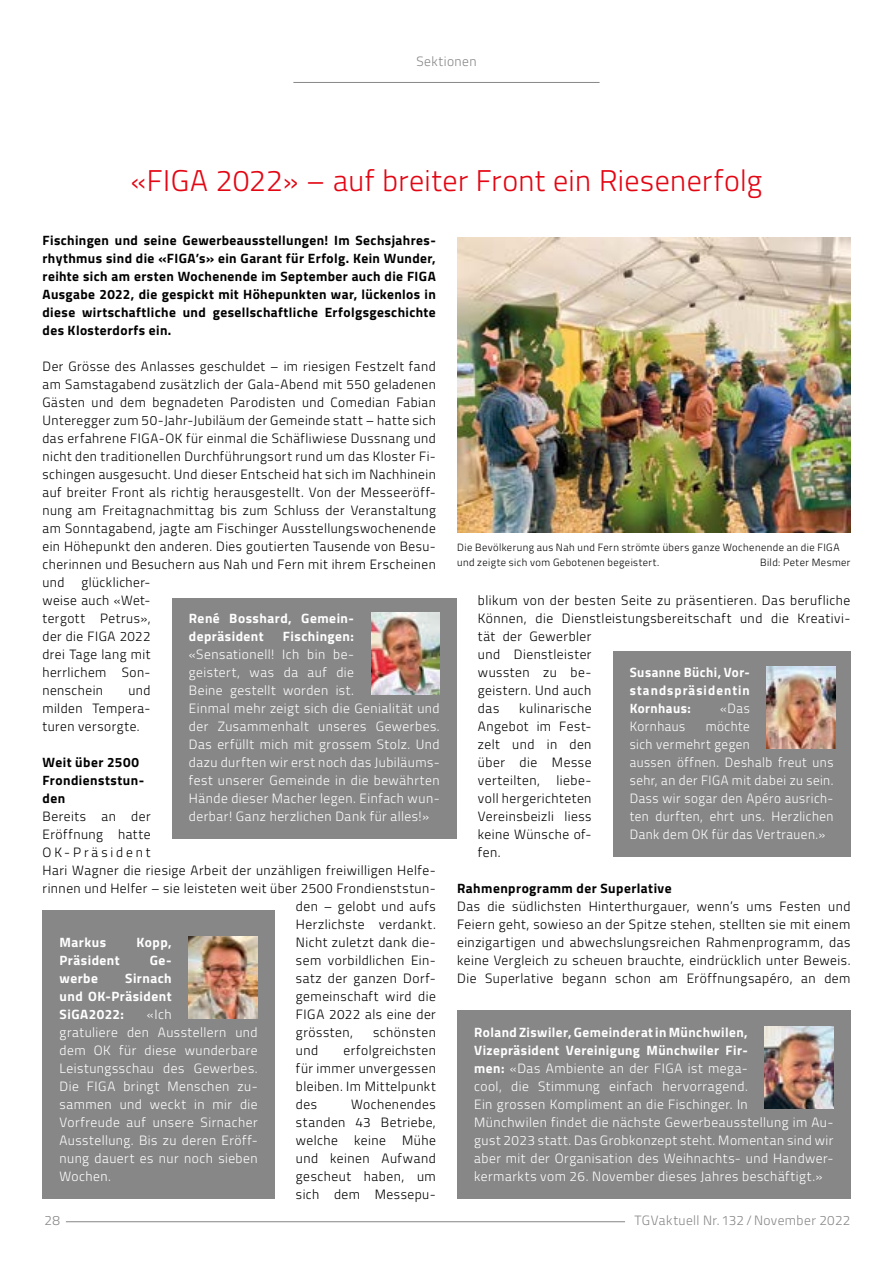
<style>
.page{position:relative;width:893px;height:1263px;background:#fff}
.page>*{position:absolute;margin:0;border:0;box-sizing:border-box;transform-origin:0 0}
.t1{font:300 30px "Titillium Web";letter-spacing:.015em;color:#e30613}
.t2{font:300 13.5px/18px "Titillium Web";letter-spacing:.035em;color:#000;text-align:justify}
.t3{font:300 13.5px/18px "Titillium Web";letter-spacing:.035em;color:#fff}
.t4{font:700 13.5px/18px "Titillium Web";letter-spacing:.035em;color:#000;text-align:justify}
.t5{font:700 13.5px/18px "Titillium Web";letter-spacing:.035em;color:#fff;text-align:justify}
.t6{font:300 13.5px "Titillium Web";letter-spacing:.03em;color:#878787}
.t7{font:300 13.5px "Titillium Web";letter-spacing:.215em;color:#000}
.t8{font:300 10.5px/15px "Titillium Web";letter-spacing:.04em;color:#000}
.s1{font-weight:700}
</style>
<div class="page">
<hr style="left:66px;top:1221px;width:559px;height:1px;background:#878787">
<div style="left:172px;top:598px;width:285px;height:241px;background:#878787"></div>
<div style="left:43px;top:911px;width:232px;height:288px;background:#878787"></div>
<div style="left:613px;top:651px;width:237px;height:206px;background:#878787"></div>
<img style="left:371px;top:612px;width:69px;height:83px">
<img style="left:457px;top:238px;width:393px;height:295px">
<img style="left:189px;top:936px;width:68px;height:83px">
<div style="left:457px;top:1010px;width:393px;height:189px;background:#878787"></div>
<img style="left:765px;top:1026px;width:68px;height:83px">
<img style="left:767px;top:666px;width:69px;height:83px">
<hr style="left:293px;top:82px;width:307px;height:1px;background:#878787">
<p class="t6" style="left:416px;top:52px;width:62px">Sektionen</p>
<h1 class="t1" style="left:131px;top:159px;width:633px">«FIGA 2022» – auf breiter Front ein Riesenerfolg</h1>
<p class="t4" style="left:43px;top:230px;width:395px">Fischingen und seine Gewerbeausstellungen! Im Sechsjahres&shy;rhythmus sind die «FIGA’s» ein Garant für Erfolg. Kein Wunder, reihte sich am ersten Wochenende im September auch die FIGA Ausgabe 2022, die gespickt mit Höhepunkten war, lückenlos in diese wirtschaftliche und gesellschaftliche Erfolgsgeschichte des Klosterdorfs ein.</p>
<p class="t2" style="left:43px;top:356px;width:395px;text-align:left">Der Grösse des Anlasses geschuldet – im riesigen Festzelt fand am Samstagabend zusätzlich der Gala-Abend mit 550 geladenen Gästen und dem begnadeten Parodisten und Comedian Fabian Unteregger zum 50-Jahr-Jubiläum der Gemeinde statt – hatte sich das erfahrene FIGA-OK für einmal die Schäfliwiese Dussnang und nicht den traditionellen Durchführungsort rund um das Kloster Fi&shy;schingen ausgesucht. Und dieser Entscheid hat sich im Nachhinein auf breiter Front als richtig herausgestellt. Von der Messeeröff&shy;nung am Freitagnachmittag bis zum Schluss der Veranstaltung am Sonntagabend, jagte am Fischinger Ausstellungswochenende ein Höhepunkt den anderen. Dies goutierten Tausende von Besu&shy;cherinnen und Besuchern aus Nah und Fern mit ihrem Erscheinen und glücklicher-<br>weise auch «Wet-<br>tergott Petrus»,<br>der die FIGA 2022<br>drei Tage lang mit<br>herrlichem Son-<br>nenschein</p>
<p class="t8" style="left:457px;top:539px;width:384px">Die Bevölkerung aus Nah und Fern strömte übers ganze Wochenende an die FIGA und zeigte sich vom Gebotenen begeistert.</p>
<p class="t8" style="left:760px;top:554px;width:92px">Bild: Peter Mesmer</p>
<p class="t2" style="left:478px;top:590px;width:374px;text-align:left">blikum von der besten Seite zu präsentieren. Das berufliche<br>Können, die Dienstleistungsbereitschaft und die Kreativi&shy;tät der Gewerbler<br>und Dienstleister<br>wussten zu be-<br>geistern. Und auch<br>das</p>
<p class="t5" style="left:189px;top:608px;width:167px">René Bosshard, Gemein&shy;depräsident</p>
<p class="t5" style="left:283px;top:626px;width:73px">Fischingen:</p>
<p class="t3" style="left:189px;top:644px;width:252px">«Sensationell! Ich bin be-<br>geistert, was da auf die<br>Beine gestellt worden ist.<br>Einmal mehr zeigt sich die Genialität und der Zusammenhalt unseres Gewerbes.<br>Das erfüllt mich mit grossem Stolz. Und dazu durften wir erst noch das Jubiläums&shy;fest unserer Gemeinde in die bewährten Hände dieser Macher legen. Einfach wun&shy;derbar! Ganz herzlichen Dank für alles!»</p>
<p class="t5" style="left:630px;top:662px;width:122px">Susanne Büchi, Vor&shy;standspräsidentin Kornhaus:</p>
<p class="t2" style="left:43px;top:680px;width:110px;text-indent:86px">und milden Tempera&shy;turen versorgte.</p>
<p class="t4" style="left:43px;top:752px;width:103px;text-align:left">Weit über 2500<br>Frondienststun&shy;den</p>
<p class="t2" style="left:43px;top:806px;width:110px">Bereits an der</p>
<p class="t2" style="left:43px;top:824px;width:110px">Eröffnung hatte</p>
<p class="t7" style="left:43px;top:842px;width:110px">OK-Präsident</p>
<p class="t2" style="left:43px;top:860px;width:395px">Hari Wagner die riesige Arbeit der unzähligen freiwilligen Helfe-</p>
<p class="t2" style="left:43px;top:878px;width:395px">rinnen und Helfer – sie leisteten weit über 2500 Frondienststun-</p>
<p class="t2" style="left:296px;top:896px;width:141px">den – gelobt und aufs</p>
<p class="t2" style="left:296px;top:914px;width:141px">Herzlichste verdankt.</p>
<p class="t2" style="left:296px;top:932px;width:141px">Nicht zuletzt dank die-</p>
<p class="t2" style="left:296px;top:950px;width:141px">sem vorbildlichen Ein-</p>
<p class="t2" style="left:296px;top:968px;width:141px">satz der ganzen Dorf-</p>
<p class="t2" style="left:296px;top:986px;width:141px">gemeinschaft wird die</p>
<p class="t2" style="left:296px;top:1004px;width:141px">FIGA 2022 als eine der</p>
<p class="t2" style="left:296px;top:1022px;width:59px">grössten,</p>
<p class="t2" style="left:373px;top:1022px;width:64px">schönsten</p>
<p class="t2" style="left:296px;top:1040px;width:24px">und</p>
<p class="t2" style="left:478px;top:698px;width:115px;text-indent:41px">kulinarische Angebot im Fest&shy;zelt und in den über die Messe verteilten, liebe&shy;voll hergerichteten Vereinsbeizli liess keine Wünsche of&shy;fen.</p>
<p class="t4" style="left:457px;top:878px;width:216px">Rahmenprogramm der Superlative</p>
<p class="t2" style="left:457px;top:896px;width:395px">Das die südlichsten Hinterthurgauer, wenn’s ums Festen und Feiern geht, sowieso an der Spitze stehen, stellten sie mit einem einzigartigen und abwechslungsreichen Rahmenprogramm, das keine Vergleich zu scheuen brauchte, eindrücklich unter Beweis.<br>Die Superlative begann schon am Eröffnungsapéro, an dem</p>
<p class="t3" style="left:720px;top:698px;width:31px">«Das</p>
<p class="t3" style="left:630px;top:716px;width:205px;text-indent:76px">möchte<br>sich vermehrt gegen<br>aussen öffnen. Deshalb freut uns sehr, an der FIGA mit dabei zu sein.<br>Dass wir sogar den Apéro ausrich&shy;ten durften, ehrt uns. Herzlichen<br>Dank dem OK für das Vertrauen.»</p>
<p class="t3" style="left:630px;top:716px;width:57px">Kornhaus</p>
<p class="t5" style="left:60px;top:932px;width:48px">Markus</p>
<p class="t5" style="left:137px;top:932px;width:37px">Kopp,</p>
<p class="t5" style="left:60px;top:950px;width:62px">Präsident</p>
<p class="t5" style="left:150px;top:950px;width:23px">Ge-</p>
<p class="t5" style="left:60px;top:968px;width:40px">werbe</p>
<p class="t5" style="left:60px;top:968px;width:114px;text-indent:66px">Sirnach und OK-Präsident SiGA2022:</p>
<p class="t3" style="left:60px;top:1004px;width:200px;text-indent:87px">«Ich<br>gratuliere den Ausstellern und dem OK für diese wunderbare<br>Leistungsschau des Gewerbes.<br>Die FIGA bringt Menschen zu&shy;sammen und weckt in mir die<br>Vorfreude auf unsere Sirnacher<br>Ausstellung. Bis zu deren Eröff&shy;nung dauert es nur noch sieben<br>Wochen.</p>
<p class="t3" style="left:474px;top:1022px;width:361px"><span class="s1">Roland Ziswiler, Gemeinderat in Münchwilen, Vizepräsident Vereinigung Münchwiler Fir-<br>men:</span> «Das Ambiente an der FIGA ist mega-<br>cool, die Stimmung einfach hervorragend.<br>Ein grossen Kompliment an die Fischinger. In<br>Münchwilen findet die nächste Gewerbeausstellung im Au&shy;gust 2023 statt. Das Grobkonzept steht. Momentan sind wir aber mit der Organisation des Weihnachts- und Handwer&shy;kermarkts vom 26. November dieses Jahres beschäftigt.»</p>
<p class="t2" style="left:296px;top:1040px;width:141px;text-indent:48px">erfolgreichsten für immer unvergessen bleiben. Im Mittelpunkt des</p>
<p class="t2" style="left:296px;top:1094px;width:141px;text-indent:55px">Wochenendes standen 43 Betriebe, welche keine Mühe und keinen Aufwand gescheut haben, um sich dem Messepu-</p>
<p class="t6" style="left:45px;top:1211px;width:17px">28</p>
<p class="t6" style="left:634px;top:1211px;width:217px">TGVaktuell Nr. 132 /November 2022</p>
</div>
